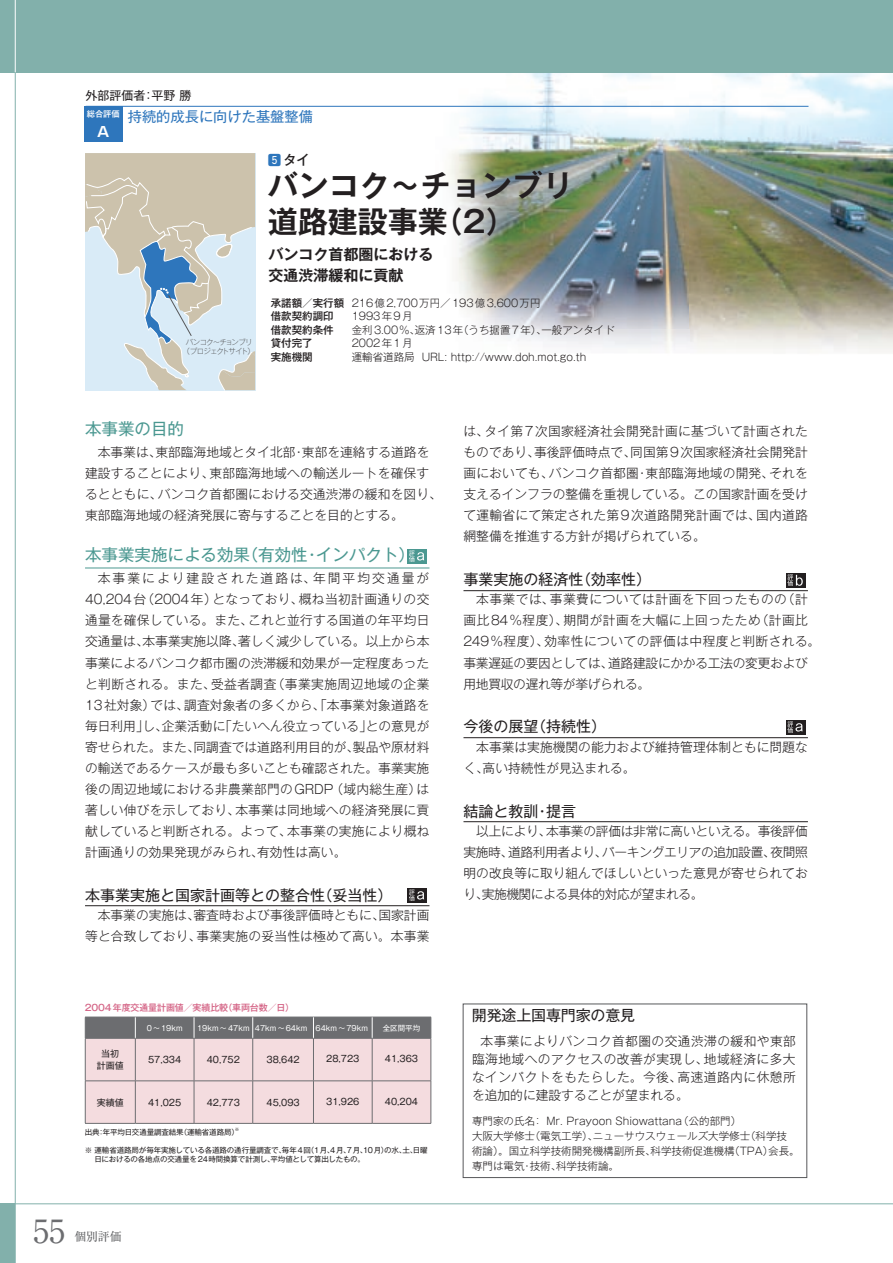
<style>
.page{position:relative;width:893px;height:1263px;background:#fff}
.page>*{position:absolute;margin:0;border:0;box-sizing:border-box;transform-origin:0 0}
.t1{font:32.1px "Ryumin Pro";color:#6c6d70}
.t2{font:700 30px/36px "Gothic MB101 Pro De";letter-spacing:.02em;color:#231f20}
.t3{font:16.5px "Gothic MB101 Pro";color:#4b9891}
.t4{font:15px "Gothic MB101 Pro";color:#231f20}
.t5{font:700 15px/21px "Gothic MB101 Pro De";color:#231f20}
.t6{font:700 15px "Gothic MB101 Pro De";color:#fff}
.t7{font:14.25px "Gothic MB101 Pro";color:#2e76bc}
.t8{font:500 13.5px "Gothic MB101 Pro";color:#231f20}
.t9{font:300 12.75px/21px "Gothic MB101 Pro";color:#231f20;text-align:justify}
.t10{font:300 12.75px/21px "Gothic MB101 Pro";letter-spacing:.035em;color:#231f20}
.t11{font:12px "Gothic MB101 Pro";color:#231f20}
.t12{font:12px "Ryumin Pro";color:#57585a}
.t13{font:300 10.5px/15px "Gothic MB101 Pro";color:#231f20}
.t14{font:300 10.5px "Gothic MB101 Pro";letter-spacing:.06em;color:#231f20}
.t15{font:500 10.5px "Gothic MB101 Pro";color:#231f20}
.t16{font:9px/12px "Gothic MB101 Pro";color:#231f20;text-align:center}
.t17{font:500 9px "Gothic MB101 Pro";letter-spacing:-.015em;color:#d46385}
.t18{font:500 8.25px "Gothic MB101 Pro";color:#fff}
.t19{font:7.5px/9px "Gothic MB101 Pro";letter-spacing:-.02em;color:#231f20}
.t20{font:7.5px "Gothic MB101 Pro";color:#fff}
.t21{font:300 7.5px/9px "Gothic MB101 Pro";letter-spacing:-.12em;color:#57585a;text-align:center}
.t22{font:4.5px "Gothic MB101 Pro";color:#231f20}
.s1{font-family:"Ftgin Alpha Two";font-weight:400;color:#2e76bc}
.s2{font-weight:500}
</style>
<div class="page">
<img style="left:435px;top:72px;width:458px;height:281px">
<hr style="left:85px;top:568px;width:344px;height:1px;background:#4b9891">
<hr style="left:85px;top:905px;width:344px;height:1px;background:#231f20">
<div style="left:408px;top:549px;width:19px;height:14px;background:#4b9891"></div>
<svg style="left:409px;top:550px;width:15px;height:12px"></svg>
<div style="left:408px;top:888px;width:19px;height:14px;background:#231f20"></div>
<svg style="left:409px;top:889px;width:15px;height:12px"></svg>
<hr style="left:463px;top:590px;width:345px;height:1px;background:#231f20">
<hr style="left:463px;top:737px;width:345px;height:1px;background:#231f20">
<hr style="left:463px;top:821px;width:345px;height:1px;background:#231f20">
<div style="left:786px;top:573px;width:19px;height:14px;background:#231f20"></div>
<svg style="left:787px;top:574px;width:16px;height:12px"></svg>
<div style="left:786px;top:720px;width:19px;height:14px;background:#231f20"></div>
<svg style="left:787px;top:721px;width:16px;height:12px"></svg>
<div style="left:463px;top:1003px;width:344px;height:175px;border:1px solid #57585a"></div>
<svg style="left:85px;top:153px;width:170px;height:237px;background:#ccd2d0"></svg>
<hr style="left:86px;top:106px;width:722px;height:1px;background:#2e76bc">
<div style="left:84px;top:106px;width:38px;height:36px;background:#2e76bc"></div>
<svg style="left:85px;top:1017px;width:347px;height:106px;background:#d7c4c7"></svg>
<hr style="left:85px;top:1038px;width:50px;height:1px;background:#6c6d70">
<hr style="left:85px;top:1038px;width:1px;height:42px;background:#6c6d70">
<hr style="left:135px;top:1038px;width:59px;height:1px;background:#6c6d70">
<hr style="left:135px;top:1038px;width:1px;height:42px;background:#6c6d70">
<hr style="left:194px;top:1038px;width:59px;height:1px;background:#6c6d70">
<hr style="left:194px;top:1038px;width:1px;height:42px;background:#6c6d70">
<hr style="left:253px;top:1038px;width:60px;height:1px;background:#6c6d70">
<hr style="left:252px;top:1038px;width:1px;height:42px;background:#6c6d70">
<hr style="left:313px;top:1038px;width:59px;height:1px;background:#6c6d70">
<hr style="left:313px;top:1038px;width:1px;height:42px;background:#6c6d70">
<hr style="left:372px;top:1038px;width:59px;height:1px;background:#6c6d70">
<hr style="left:372px;top:1038px;width:1px;height:42px;background:#6c6d70">
<hr style="left:431px;top:1038px;width:1px;height:42px;background:#6c6d70">
<hr style="left:85px;top:1080px;width:50px;height:1px;background:#6c6d70">
<hr style="left:85px;top:1081px;width:1px;height:42px;background:#6c6d70">
<hr style="left:135px;top:1080px;width:59px;height:1px;background:#6c6d70">
<hr style="left:135px;top:1081px;width:1px;height:42px;background:#6c6d70">
<hr style="left:194px;top:1080px;width:59px;height:1px;background:#6c6d70">
<hr style="left:194px;top:1081px;width:1px;height:42px;background:#6c6d70">
<hr style="left:253px;top:1080px;width:60px;height:1px;background:#6c6d70">
<hr style="left:252px;top:1081px;width:1px;height:42px;background:#6c6d70">
<hr style="left:313px;top:1080px;width:59px;height:1px;background:#6c6d70">
<hr style="left:313px;top:1081px;width:1px;height:42px;background:#6c6d70">
<hr style="left:372px;top:1080px;width:59px;height:1px;background:#6c6d70">
<hr style="left:372px;top:1081px;width:1px;height:42px;background:#6c6d70">
<hr style="left:431px;top:1081px;width:1px;height:42px;background:#6c6d70">
<hr style="left:85px;top:1123px;width:50px;height:1px;background:#6c6d70">
<hr style="left:135px;top:1123px;width:59px;height:1px;background:#6c6d70">
<hr style="left:194px;top:1123px;width:59px;height:1px;background:#6c6d70">
<hr style="left:253px;top:1123px;width:60px;height:1px;background:#6c6d70">
<hr style="left:313px;top:1123px;width:59px;height:1px;background:#6c6d70">
<hr style="left:372px;top:1123px;width:59px;height:1px;background:#6c6d70">
<hr style="left:0;top:1203px;width:893px;height:1px;background:#82b0ab">
<hr style="left:15px;top:0;width:1px;height:1263px;background:#82b0ab">
<div style="left:0;top:1203px;width:15px;height:60px;background:#82b0ab"></div>
<div style="left:0;top:0;width:893px;height:72px;background:#82b0ab"></div>
<hr style="left:15px;top:0;width:1px;height:72px;background:#fff">
<p class="t11" style="left:86px;top:86px;width:107px">外部評価者：平野 勝</p>
<p class="t7" style="left:128px;top:105px;width:187px">持続的成長に向けた基盤整備</p>
<p class="t6" style="left:97px;top:119px;width:14px">A</p>
<p class="t18" style="left:87px;top:107px;width:34px">総合評価</p>
<p class="t8" style="left:268px;top:149px;width:44px"><span class="s1">5</span>タイ</p>
<p class="t2" style="left:268px;top:163px;width:307px">バンコク～チョンブリ道路建設事業（2）</p>
<p class="t5" style="left:269px;top:242px;width:167px">バンコク首都圏における交通渋滞緩和に貢献</p>
<p class="t21" style="left:183px;top:336px;width:74px">バンコク～チョンブリ（プロジェクトサイト）</p>
<p class="t13" style="left:271px;top:295px;width:271px;line-height:13.5px"><span class="s2">承諾額／実行額</span> 216億2,700万円／193億3,600万円<span class="s2">借款契約調印</span></p>
<p class="t14" style="left:352px;top:308px;width:62px">1993年9月</p>
<p class="t15" style="left:271px;top:321px;width:64px">借款契約条件</p>
<p class="t13" style="left:352px;top:321px;width:265px">金利3.00%、返済13年（うち据置7年）、一般アンタイド</p>
<p class="t15" style="left:271px;top:335px;width:43px">貸付完了</p>
<p class="t14" style="left:352px;top:335px;width:62px">2002年1月</p>
<p class="t15" style="left:271px;top:348px;width:43px">実施機関</p>
<p class="t13" style="left:352px;top:348px;width:236px">運輸省道路局 URL: http://www.doh.mot.go.th</p>
<p class="t3" style="left:85px;top:415px;width:100px">本事業の目的</p>
<p class="t9" style="left:85px;top:440px;width:358px;text-align:left;text-indent:13px">本事業は、東部臨海地域とタイ北部・東部を連絡する道路を建設することにより、東部臨海地域への輸送ルートを確保するとともに、バンコク首都圏における交通渋滞の緩和を図り、東部臨海地域の経済発展に寄与することを目的とする。</p>
<p class="t3" style="left:85px;top:541px;width:331px">本事業実施による効果（有効性・インパクト）</p>
<p class="t9" style="left:85px;top:566px;width:346px;text-indent:13px">本事業により建設された道路は、年間平均交通量が40,204台（2004年）となっており、概ね当初計画通りの交通量を確保している。また、これと並行する国道の年平均日交通量は、本事業実施以降、著しく減少している。以上から本事業によるバンコク都市圏の渋滞緩和効果が一定程度あったと判断される。また、受益者調査（事業実施周辺地域の企業13社対象）では、調査対象者の多くから、「本事業対象道路を毎日利用」し、企業活動に「たいへん役立っている」との意見が寄せられた。また、同調査では道路利用目的が、製品や原材料の輸送であるケースが最も多いことも確認された。事業実施後の周辺地域における非農業部門のGRDP（域内総生産）は著しい伸びを示しており、本事業は同地域への経済発展に貢献していると判断される。よって、本事業の実施により概ね計画通りの効果発現がみられ、有効性は高い。</p>
<p class="t4" style="left:85px;top:882px;width:309px">本事業実施と国家計画等との整合性（妥当性）</p>
<p class="t9" style="left:85px;top:902px;width:346px;text-align:right">本事業の実施は、審査時および事後評価時ともに、国家計画等と合致しており、事業実施の妥当性は極めて高い。本事業</p>
<p class="t17" style="left:85px;top:1000px;width:211px">2004年度交通量計画値／実績比較（車両台数／日）</p>
<p class="t20" style="left:147px;top:1021px;width:38px">0〜19km</p>
<p class="t20" style="left:197px;top:1021px;width:172px">19km〜47km 47km〜64km 64km〜79km</p>
<p class="t20" style="left:383px;top:1021px;width:39px">全区間平均</p>
<p class="t16" style="left:97px;top:1046px;width:28px">当初計画値</p>
<p class="t16" style="left:148px;top:1052px;width:35px">57,334</p>
<p class="t16" style="left:207px;top:1052px;width:35px">40,752</p>
<p class="t16" style="left:267px;top:1052px;width:35px">38,642</p>
<p class="t16" style="left:326px;top:1051px;width:35px">28,723</p>
<p class="t16" style="left:385px;top:1051px;width:35px">41,363</p>
<p class="t16" style="left:97px;top:1095px;width:28px">実績値</p>
<p class="t16" style="left:148px;top:1095px;width:35px">41,025</p>
<p class="t16" style="left:207px;top:1095px;width:35px">42,773</p>
<p class="t16" style="left:267px;top:1095px;width:35px">45,093</p>
<p class="t16" style="left:326px;top:1094px;width:35px">31,926</p>
<p class="t16" style="left:385px;top:1094px;width:35px">40,204</p>
<p class="t19" style="left:85px;top:1127px;width:156px">出典：年平均日交通量調査結果（運輸省道路局）</p>
<p class="t22" style="left:235px;top:1125px;width:6px">※</p>
<p class="t19" style="left:94px;top:1145px;width:335px;text-indent:-10px">※ 運輸省道路局が毎年実施している各道路の通行量調査で、毎年４回（1月、4月、7月、10月）の水、土、日曜日におけるの各地点の交通量を24時間換算で計測し、平均値として算出したもの。</p>
<p class="t1" style="left:33px;top:1206px;width:34px">55</p>
<p class="t12" style="left:75px;top:1227px;width:49px">個別評価</p>
<p class="t9" style="left:463px;top:419px;width:346px">は、タイ第7次国家経済社会開発計画に基づいて計画されたものであり、事後評価時点で、同国第9次国家経済社会開発計画においても、バンコク首都圏・東部臨海地域の開発、それを支えるインフラの整備を重視している。この国家計画を受けて運輸省にて策定された第9次道路開発計画では、国内道路網整備を推進する方針が掲げられている。</p>
<p class="t4" style="left:463px;top:567px;width:189px">事業実施の経済性（効率性）</p>
<p class="t10" style="left:463px;top:587px;width:358px;text-indent:13px">本事業では、事業費については計画を下回ったものの（計画比84％程度）、期間が計画を大幅に上回ったため（計画比<br>249％程度）、効率性についての評価は中程度と判断される。事業遅延の要因としては、道路建設にかかる工法の変更および用地買収の遅れ等が挙げられる。</p>
<p class="t4" style="left:463px;top:714px;width:144px">今後の展望（持続性）</p>
<p class="t9" style="left:463px;top:734px;width:346px;text-indent:13px">本事業は実施機関の能力および維持管理体制ともに問題なく、高い持続性が見込まれる。</p>
<p class="t4" style="left:463px;top:798px;width:114px">結論と教訓・提言</p>
<p class="t9" style="left:463px;top:818px;width:346px;text-indent:13px">以上により、本事業の評価は非常に高いといえる。事後評価実施時、道路利用者より、パーキングエリアの追加設置、夜間照明の改良等に取り組んでほしいといった意見が寄せられており、実施機関による具体的対応が望まれる。</p>
<p class="t4" style="left:472px;top:1002px;width:165px">開発途上国専門家の意見</p>
<p class="t9" style="left:472px;top:1030px;width:325px;line-height:18px;text-indent:9px">本事業によりバンコク首都圏の交通渋滞の緩和や東部臨海地域へのアクセスの改善が実現し、地域経済に多大なインパクトをもたらした。今後、高速道路内に休憩所を追加的に建設することが望まれる。</p>
<p class="t13" style="left:472px;top:1112px;width:329px">専門家の氏名： Mr. Prayoon Shiowattana（公的部門）<br>大阪大学修士（電気工学）、ニューサウスウェールズ大学修士（科学技術論）。国立科学技術開発機構副所長、科学技術促進機構（TPA）会長。専門は電気・技術、科学技術論。</p>
</div>
